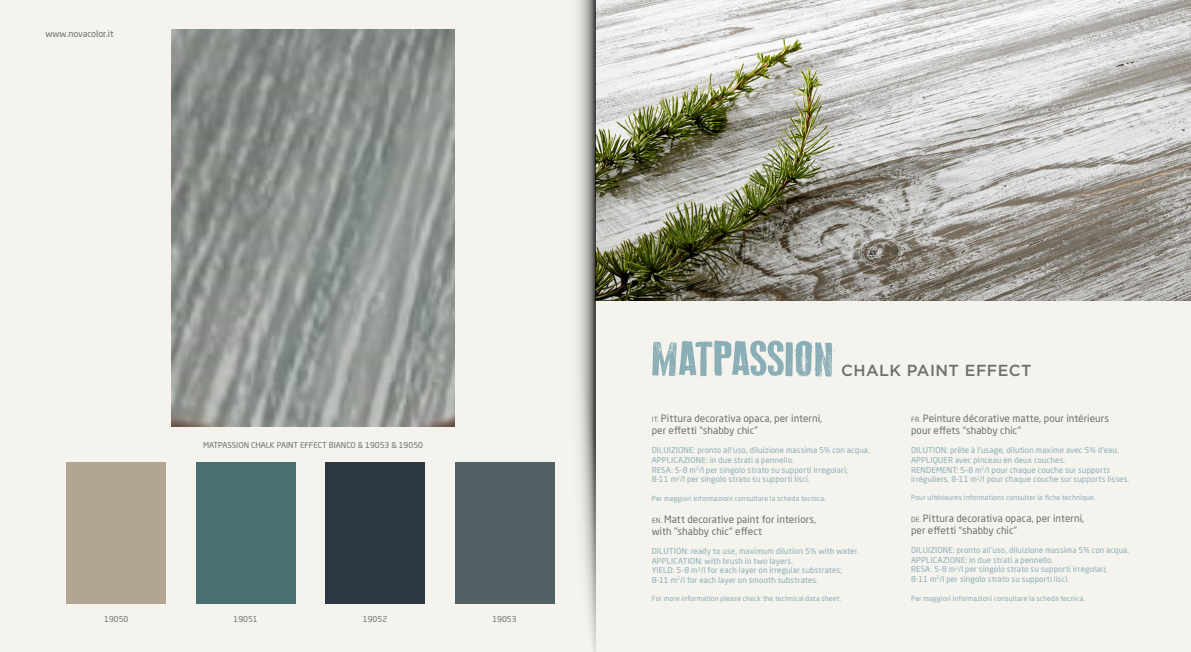
<style>
.page{position:relative;width:1191px;height:652px;background:#f5f3ed}
.page>*{position:absolute;margin:0;border:0;box-sizing:border-box;transform-origin:0 0}
.t1{font:53px "Old Typography";letter-spacing:-.02em;color:#8aaeb5}
.t2{font:500 16px "Gotham";letter-spacing:.025em;color:#706f6f}
.t3{font:10px/12px "Neo Sans Pro";letter-spacing:.005em;color:#706f6f}
.t4{font:9px "Neo Sans Pro";color:#706f6f}
.t5{font:8px/9.6px "Neo Sans Pro";letter-spacing:.015em;color:#8aaeb5}
.t6{font:8px "Neo Sans Pro";color:#706f6f}
.t7{font:7px "Neo Sans Pro";letter-spacing:.02em;color:#8aaeb5}
.s1{font-size:7px}
.s2{font-size:8px}
</style>
<div class="page">
<img style="left:596px;top:0;width:594px;height:301px">
<div style="left:67px;top:462px;width:99px;height:142px;background:#b3a594"></div>
<div style="left:196px;top:462px;width:99px;height:142px;background:#496f72"></div>
<div style="left:325px;top:462px;width:100px;height:142px;background:#2b3841"></div>
<div style="left:455px;top:462px;width:99px;height:142px;background:#516065"></div>
<img style="left:171px;top:30px;width:284px;height:397px">
<svg style="left:577px;top:0;width:19px;height:652px"></svg>
<p class="t4" style="left:45px;top:28px;width:70px">www.novacolor.it</p>
<p class="t6" style="left:104px;top:614px;width:26px">19050</p>
<p class="t6" style="left:203px;top:440px;width:221px">MATPASSION CHALK PAINT EFFECT BIANCO &amp; 19053 &amp; 19050</p>
<p class="t6" style="left:233px;top:614px;width:26px">19051</p>
<p class="t6" style="left:363px;top:614px;width:26px">19052</p>
<p class="t6" style="left:492px;top:614px;width:26px">19053</p>
<h1 class="t1" style="left:651px;top:330px;width:186px">MATPASSION</h1>
<h2 class="t2" style="left:841px;top:361px;width:192px">CHALK PAINT EFFECT</h2>
<p class="t3" style="left:911px;top:412px;width:199px"><span class="s1">FR.</span> Peinture décorative matte, pour intérieurs pour effets “shabby chic”</p>
<p class="t5" style="left:911px;top:445px;width:220px">DILUTION: prête à l’usage, dilution maxime avec 5% d’eau.<br>APPLIQUER avec pinceau en deux couches.<br>RENDEMENT: 5–8 m<sup>2</sup>/l pour chaque couche sur supports irréguliers, 8-11 m<sup>2</sup>/l pour chaque couche sur supports lisses.</p>
<p class="t7" style="left:911px;top:493px;width:186px">Pour ultérieures informations consulter la fiche technique.</p>
<p class="t3" style="left:911px;top:512px;width:175px"><span class="s1">DE.</span> Pittura decorativa opaca, per interni, per effetti “shabby chic”</p>
<p class="t5" style="left:911px;top:545px;width:220px">DILUIZIONE: pronto all’uso, diluizione massima 5% con acqua.<br>APPLICAZIONE: in due strati a pennello.<br>RESA: 5-8 m<sup>2</sup>/l per singolo strato su supporti irregolari;<br>8-11 m<sup>2</sup>/l per singolo strato su supporti lisci.</p>
<p class="t7" style="left:911px;top:594px;width:176px">Per maggiori informazioni consultare la scheda tecnica<span class="s2">.</span></p>
<p class="t3" style="left:651px;top:412px;width:172px"><span class="s1">IT.</span> Pittura decorativa opaca, per interni, per effetti “shabby chic”</p>
<p class="t5" style="left:651px;top:445px;width:220px">DILUIZIONE: pronto all’uso, diluizione massima 5% con acqua.<br>APPLICAZIONE: in due strati a pennello.<br>RESA: 5-8 m<sup>2</sup>/l per singolo strato su supporti irregolari;<br>8-11 m<sup>2</sup>/l per singolo strato su supporti lisci.</p>
<p class="t7" style="left:651px;top:494px;width:176px">Per maggiori informazioni consultare la scheda tecnica<span class="s2">.</span></p>
<p class="t3" style="left:651px;top:513px;width:166px"><span class="s1">EN.</span> Matt decorative paint for interiors, with "shabby chic" effect</p>
<p class="t5" style="left:651px;top:546px;width:209px">DILUTION: ready to use, maximum dilution 5% with water.<br>APPLICATION: with brush in two layers.<br>YIELD: 5-8 m<sup>2</sup>/l for each layer on irregular substrates; 8-11 m<sup>2</sup>/l for each layer on smooth substrates.</p>
<p class="t7" style="left:651px;top:594px;width:191px">For more information please check the technical data sheet.</p>
</div>
